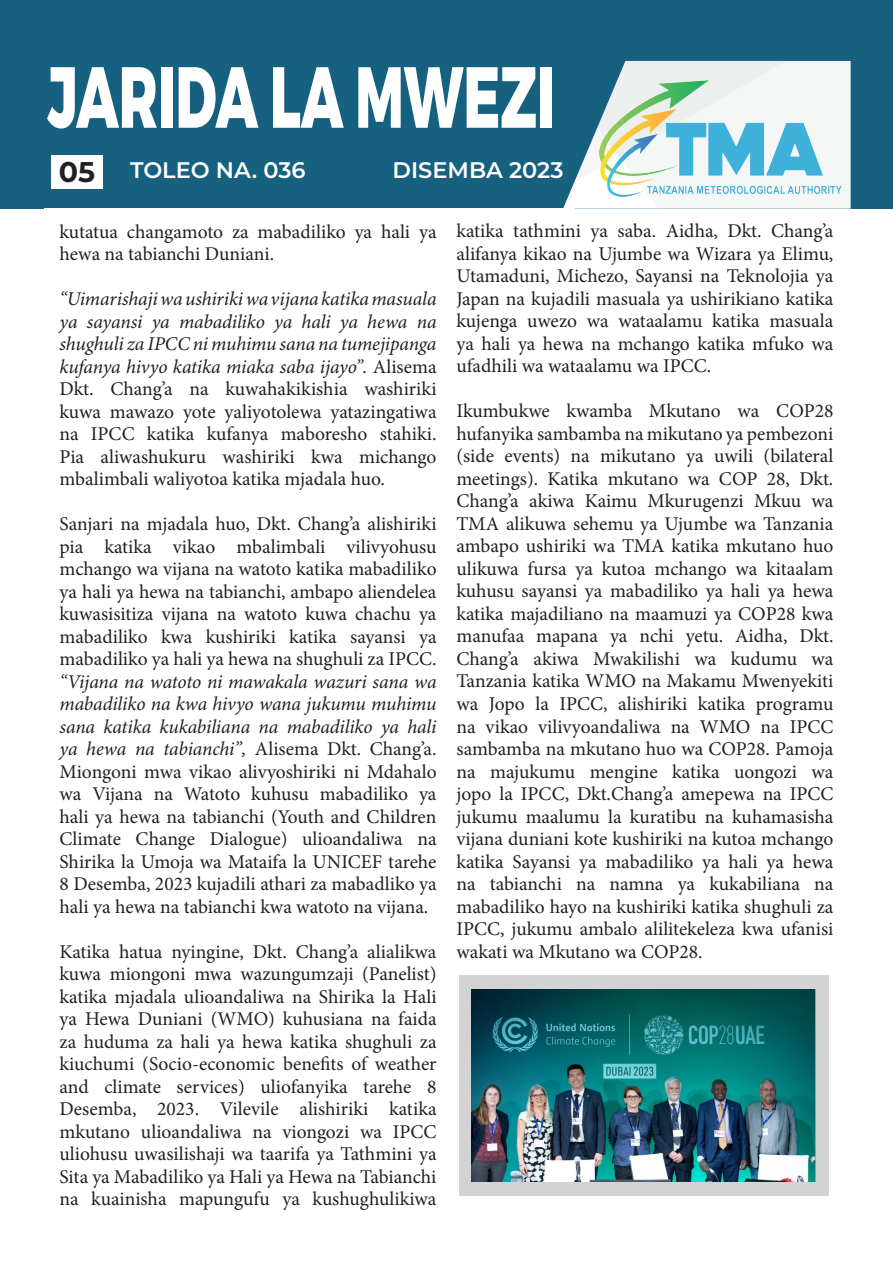
<style>
.page{position:relative;width:893px;height:1263px;background:#fff}
.page>*{position:absolute;margin:0;border:0;box-sizing:border-box;transform-origin:0 0}
.t1{font:800 86.4px "Montserrat";color:#fff;scale:.63 1}
.t2{font:700 28.5px "Montserrat";color:#231f20}
.t3{font:600 22.5px "Montserrat";color:#fff}
.t4{font:19.5px/22.5px "Minion Pro";color:#231f20;text-align:justify}
.s1{font-style:italic}
</style>
<div class="page">
<div style="left:1px;top:0;width:892px;height:209px;background:#166080"></div>
<svg style="left:563px;top:60px;width:288px;height:149px;background:#bad6db"></svg>
<hr style="left:44px;top:208px;width:531px;height:1px;background:#fff">
<div style="left:52px;top:156px;width:51px;height:33px;background:#fff"></div>
<div style="left:459px;top:975px;width:369px;height:221px;background:#d3d3d3"></div>
<img style="left:471px;top:989px;width:345px;height:193px">
<p class="t1" style="left:47px;top:43px;width:806px">JARIDA LA MWEZI</p>
<p class="t2" style="left:59px;top:151px;width:38px">05</p>
<p class="t3" style="left:130px;top:154px;width:177px">TOLEO NA. 036</p>
<p class="t3" style="left:393px;top:154px;width:172px">DISEMBA 2023</p>
<p class="t4" style="left:60px;top:220px;width:379px">kutatua changamoto za mabadiliko ya hali ya hewa na tabianchi Duniani.</p>
<p class="t4" style="left:60px;top:288px;width:379px"><span class="s1">“Uimarishaji wa ushiriki wa vijana katika masuala ya sayansi ya mabadiliko ya hali ya hewa na shughuli za IPCC ni muhimu sana na tumejipanga kufanya hivyo katika miaka saba ijayo”.</span> Alisema Dkt. Chang’a na kuwahakikishia washiriki kuwa mawazo yote yaliyotolewa yatazingatiwa na IPCC katika kufanya maboresho stahiki.<br>Pia aliwashukuru washiriki kwa michango mbalimbali waliyotoa katika mjadala huo.</p>
<p class="t4" style="left:60px;top:513px;width:379px">Sanjari na mjadala huo, Dkt. Chang’a alishiriki pia katika vikao mbalimbali vilivyohusu mchango wa vijana na watoto katika mabadiliko ya hali ya hewa na tabianchi, ambapo aliendelea kuwasisitiza vijana na watoto kuwa chachu ya mabadiliko kwa kushiriki katika sayansi ya mabadiliko ya hali ya hewa na shughuli za IPCC. <span class="s1">“Vijana na watoto ni mawakala wazuri sana wa mabadiliko na kwa hivyo wana jukumu muhimu sana katika kukabiliana na mabadiliko ya hali ya hewa na tabianchi”,</span> Alisema Dkt. Chang’a.<br>Miongoni mwa vikao alivyoshiriki ni Mdahalo wa Vijana na Watoto kuhusu mabadiliko ya hali ya hewa na tabianchi (Youth and Children Climate Change Dialogue) ulioandaliwa na Shirika la Umoja wa Mataifa la UNICEF tarehe 8 Desemba, 2023 kujadili athari za mabadliko ya hali ya hewa na tabianchi kwa watoto na vijana.</p>
<p class="t4" style="left:60px;top:940px;width:379px">Katika hatua nyingine, Dkt. Chang’a alialikwa kuwa miongoni mwa wazungumzaji (Panelist) katika mjadala ulioandaliwa na Shirika la Hali ya Hewa Duniani (WMO) kuhusiana na faida za huduma za hali ya hewa katika shughuli za kiuchumi (Socio-economic benefits of weather and climate services) uliofanyika tarehe 8<br>Desemba, 2023. Vilevile alishiriki katika mkutano ulioandaliwa na viongozi wa IPCC uliohusu uwasilishaji wa taarifa ya Tathmini ya Sita ya Mabadiliko ya Hali ya Hewa na Tabianchi na kuainisha mapungufu ya kushughulikiwa</p>
<p class="t4" style="left:456px;top:220px;width:379px">katika tathmini ya saba. Aidha, Dkt. Chang’a alifanya kikao na Ujumbe wa Wizara ya Elimu, Utamaduni, Michezo, Sayansi na Teknolojia ya Japan na kujadili masuala ya ushirikiano katika kujenga uwezo wa wataalamu katika masuala ya hali ya hewa na mchango katika mfuko wa ufadhili wa wataalamu wa IPCC.</p>
<p class="t4" style="left:456px;top:400px;width:379px">Ikumbukwe kwamba Mkutano wa COP28 hufanyika sambamba na mikutano ya pembezoni (side events) na mikutano ya uwili (bilateral meetings). Katika mkutano wa COP 28, Dkt.<br>Chang’a akiwa Kaimu Mkurugenzi Mkuu wa TMA alikuwa sehemu ya Ujumbe wa Tanzania ambapo ushiriki wa TMA katika mkutano huo ulikuwa fursa ya kutoa mchango wa kitaalam kuhusu sayansi ya mabadiliko ya hali ya hewa katika majadiliano na maamuzi ya COP28 kwa manufaa mapana ya nchi yetu. Aidha, Dkt.<br>Chang’a akiwa Mwakilishi wa kudumu wa Tanzania katika WMO na Makamu Mwenyekiti wa Jopo la IPCC, alishiriki katika programu na vikao vilivyoandaliwa na WMO na IPCC sambamba na mkutano huo wa COP28. Pamoja na majukumu mengine katika uongozi wa jopo la IPCC, Dkt.Chang’a amepewa na IPCC jukumu maalumu la kuratibu na kuhamasisha vijana duniani kote kushiriki na kutoa mchango katika Sayansi ya mabadiliko ya hali ya hewa na tabianchi na namna ya kukabiliana na mabadiliko hayo na kushiriki katika shughuli za IPCC, jukumu ambalo alilitekeleza kwa ufanisi wakati wa Mkutano wa COP28.</p>
</div>
